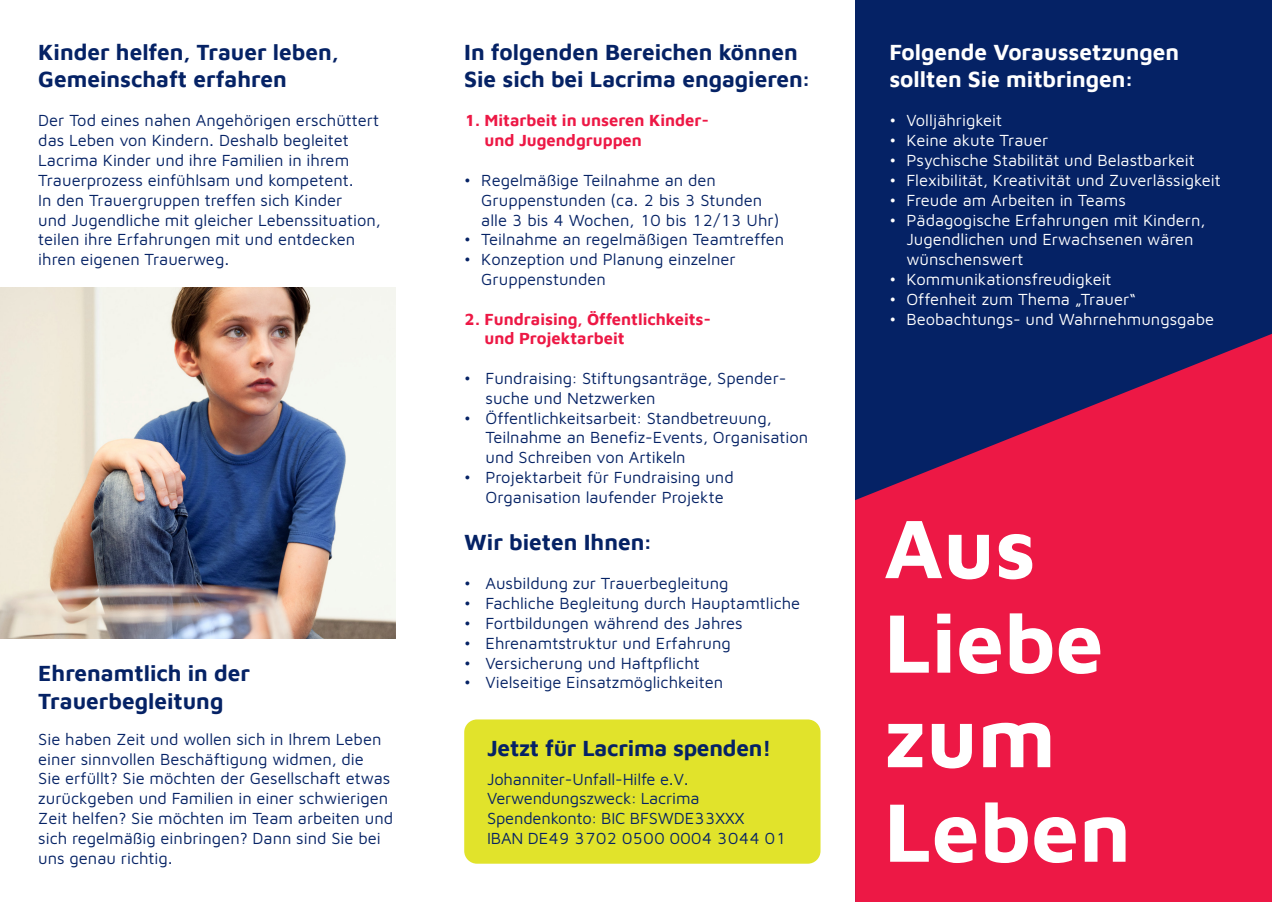
<style>
.page{position:relative;width:1272px;height:902px;background:#fff}
.page>*{position:absolute;margin:0;border:0;box-sizing:border-box;transform-origin:0 0}
.t1{font:700 85.5px/94.5px "Maven Johanniter";color:#fff}
.t2{font:700 22.5px/27px "Maven Johanniter";color:#052265}
.t3{font:700 22.5px/27px "Maven Johanniter";color:#fff}
.t4{font:16.5px/19.8px "Maven Johanniter";color:#052265}
.t5{font:16.5px/19.8px "Maven Johanniter";color:#fff}
.t6{font:700 16.5px/19.8px "Maven Johanniter";color:#ed1845}
</style>
<div class="page">
<div style="left:855px;top:0;width:416px;height:901px;background:#052265"></div>
<svg style="left:855px;top:334px;width:416px;height:567px;background:#ca1949"></svg>
<img style="left:0;top:287px;width:395px;height:352px">
<div style="left:464px;top:719px;width:356px;height:144px;background:#e1e32b;border-radius:13px"></div>
<h2 class="t2" style="left:38px;top:37px;width:302px">Kinder helfen, Trauer leben,<br>Gemeinschaft erfahren</h2>
<p class="t4" style="left:38px;top:110px;width:344px">Der Tod eines nahen Angehörigen erschüttert das Leben von Kindern. Deshalb begleitet Lacrima Kinder und ihre Familien in ihrem Trauerprozess einfühlsam und kompetent.<br>In den Trauergruppen treffen sich Kinder<br>und Jugendliche mit gleicher Lebenssituation, teilen ihre Erfahrungen mit und entdecken ihren eigenen Trauerweg.</p>
<h2 class="t2" style="left:38px;top:658px;width:213px">Ehrenamtlich in der<br>Trauerbegleitung</h2>
<p class="t4" style="left:38px;top:728px;width:356px">Sie haben Zeit und wollen sich in Ihrem Leben einer sinnvollen Beschäftigung widmen, die<br>Sie erfüllt? Sie möchten der Gesellschaft etwas zurückgeben und Familien in einer schwierigen Zeit helfen? Sie möchten im Team arbeiten und sich regelmäßig einbringen? Dann sind Sie bei uns genau richtig.</p>
<h2 class="t2" style="left:464px;top:37px;width:347px">In folgenden Bereichen können<br>Sie sich bei Lacrima engagieren:</h2>
<p class="t6" style="left:484px;top:110px;width:226px;text-indent:-20px">1. Mitarbeit in unseren Kinder&shy;und Jugendgruppen</p>
<p class="t4" style="left:481px;top:169px;width:300px;text-indent:-17px">• Regelmäßige Teilnahme an den<br>Gruppenstunden (ca. 2 bis 3 Stunden alle 3 bis 4 Wochen, 10 bis 12/13 Uhr)</p>
<p class="t4" style="left:464px;top:229px;width:321px">• Teilnahme an regelmäßigen Teamtreffen</p>
<p class="t4" style="left:481px;top:248px;width:256px;text-indent:-17px">• Konzeption und Planung einzelner<br>Gruppenstunden</p>
<p class="t6" style="left:484px;top:308px;width:228px;text-indent:-20px">2. Fundraising, Öffentlichkeits&shy;und Projektarbeit</p>
<p class="t4" style="left:485px;top:367px;width:302px;text-indent:-21px">• Fundraising: Stiftungsanträge, Spender&shy;suche und Netzwerken</p>
<p class="t4" style="left:485px;top:407px;width:324px;text-indent:-21px">• Öffentlichkeitsarbeit: Standbetreuung,<br>Teilnahme an Benefiz-Events, Organisation und Schreiben von Artikeln</p>
<p class="t4" style="left:485px;top:466px;width:250px;text-indent:-21px">• Projektarbeit für Fundraising und<br>Organisation laufender Projekte</p>
<h2 class="t2" style="left:464px;top:527px;width:188px">Wir bieten Ihnen:</h2>
<p class="t4" style="left:464px;top:572px;width:266px">• Ausbildung zur Trauerbegleitung</p>
<p class="t4" style="left:464px;top:592px;width:337px">• Fachliche Begleitung durch Hauptamtliche</p>
<p class="t4" style="left:464px;top:612px;width:280px">• Fortbildungen während des Jahres</p>
<p class="t4" style="left:464px;top:632px;width:268px">• Ehrenamtstruktur und Erfahrung</p>
<p class="t4" style="left:464px;top:652px;width:237px">• Versicherung und Haftpflicht</p>
<p class="t4" style="left:464px;top:671px;width:260px">• Vielseitige Einsatzmöglichkeiten</p>
<h2 class="t2" style="left:487px;top:733px;width:286px">Jetzt für Lacrima spenden!</h2>
<p class="t4" style="left:487px;top:767px;width:300px">Johanniter-Unfall-Hilfe e.V.<br>Verwendungszweck: Lacrima<br>Spendenkonto: BIC BFSWDE33XXX<br>IBAN DE49 3702 0500 0004 3044 01</p>
<h2 class="t3" style="left:889px;top:37px;width:291px">Folgende Voraussetzungen sollten Sie mitbringen:</h2>
<p class="t5" style="left:889px;top:110px;width:114px">• Volljährigkeit</p>
<p class="t5" style="left:889px;top:130px;width:160px">• Keine akute Trauer</p>
<p class="t5" style="left:889px;top:149px;width:307px">• Psychische Stabilität und Belastbarkeit</p>
<p class="t5" style="left:889px;top:169px;width:333px">• Flexibilität, Kreativität und Zuverlässigkeit</p>
<p class="t5" style="left:889px;top:189px;width:238px">• Freude am Arbeiten in Teams</p>
<p class="t5" style="left:906px;top:209px;width:300px;text-indent:-17px">• Pädagogische Erfahrungen mit Kindern,<br>Jugendlichen und Erwachsenen wären wünschenswert</p>
<p class="t5" style="left:889px;top:268px;width:224px">• Kommunikationsfreudigkeit</p>
<p class="t5" style="left:889px;top:288px;width:248px">• Offenheit zum Thema „Trauer“</p>
<p class="t5" style="left:889px;top:308px;width:326px">• Beobachtungs- und Wahrnehmungsgabe</p>
<h1 class="t1" style="left:884px;top:495px;width:249px">Aus<br>Liebe zum<br>Leben</h1>
</div>
